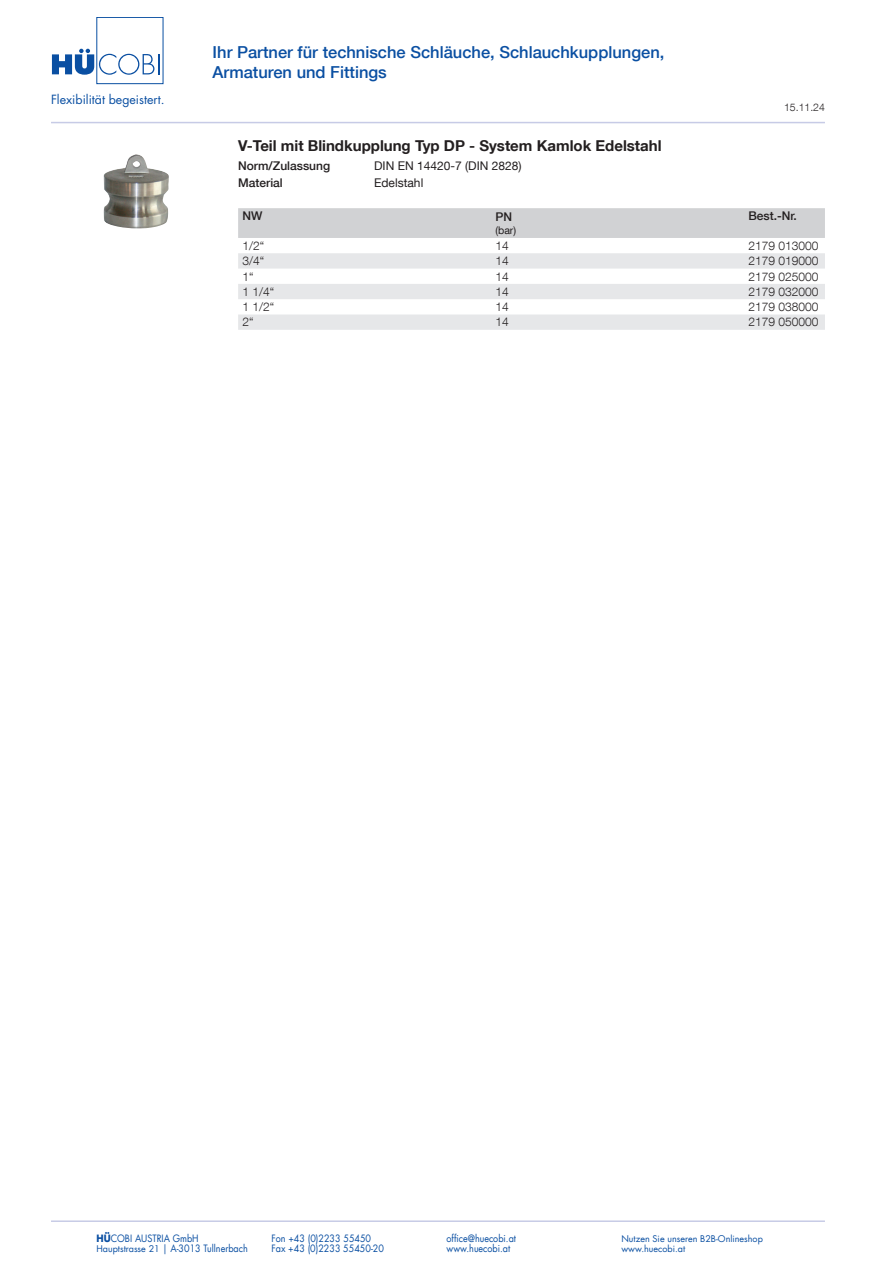
<style>
.page{position:relative;width:893px;height:1263px;background:#fff}
.page>*{position:absolute;margin:0;border:0;box-sizing:border-box;transform-origin:0 0}
.t1{font:500 16.5px/19.8px "Helvetica Neue LT Com";color:#0a4fa2}
.t2{font:700 15px "Helvetica Neue LT Com";color:#231f20}
.t3{font:12.3px "Futura LT";color:#0a4fa2}
.t4{font:300 12px "Helvetica Neue LT Com";color:#231f20}
.t5{font:500 12px "Helvetica Neue LT Com";color:#231f20}
.t6{font:12px "Helvetica Neue LT Com";color:#231f20}
.t7{font:300 10.5px "Helvetica Neue LT Com";color:#231f20}
.t8{font:10.5px "Helvetica Neue LT Com";color:#231f20}
.t9{font:9.9px "Futura LT";color:#0a4fa2;scale:.91 1}
.t10{font:9px "Futura LT";color:#0a4fa2}
.s1{font-weight:700}
.s2{font-size:9px}
</style>
<div class="page">
<hr style="left:51px;top:122px;width:774px;height:1px;background:#c7cbe6">
<hr style="left:51px;top:1220px;width:774px;height:2px;background:#c7cbe6">
<div style="left:96px;top:17px;width:67px;height:67px;border:1px solid #0a4fa2"></div>
<svg style="left:52px;top:49px;width:108px;height:26px"></svg>
<div style="left:238px;top:208px;width:587px;height:30px;background:#d1d2d4"></div>
<svg style="left:238px;top:253px;width:587px;height:77px;fill:#e6e7e9"></svg>
<img style="left:103px;top:154px;width:66px;height:74px">
<p class="t3" style="left:51px;top:91px;width:115px">Flexibilität begeistert.</p>
<h1 class="t1" style="left:213px;top:42px;width:453px">Ihr Partner für technische Schläuche, Schlauchkupplungen,<br>Armaturen und Fittings</h1>
<h2 class="t2" style="left:238px;top:136px;width:425px">V-Teil mit Blindkupplung Typ DP - System Kamlok Edelstahl</h2>
<p class="t5" style="left:238px;top:158px;width:94px">Norm/Zulassung</p>
<p class="t6" style="left:374px;top:158px;width:149px">DIN EN 14420-7 (DIN 2828)</p>
<p class="t5" style="left:238px;top:175px;width:46px">Material</p>
<p class="t6" style="left:374px;top:175px;width:51px">Edelstahl</p>
<p class="t5" style="left:242px;top:209px;width:21px">NW</p>
<p class="t5" style="left:495px;top:210px;width:18px">PN</p>
<p class="t8" style="left:495px;top:223px;width:22px">(bar)</p>
<p class="t7" style="left:784px;top:101px;width:42px">15.11.24</p>
<p class="t5" style="left:748px;top:209px;width:50px">Best.-Nr.</p>
<p class="t4" style="left:242px;top:238px;width:23px">1/2“</p>
<p class="t4" style="left:495px;top:238px;width:15px">14</p>
<p class="t4" style="left:748px;top:238px;width:72px">2179 013000</p>
<p class="t4" style="left:242px;top:254px;width:23px">3/4“</p>
<p class="t4" style="left:495px;top:254px;width:15px">14</p>
<p class="t4" style="left:748px;top:254px;width:72px">2179 019000</p>
<p class="t4" style="left:242px;top:269px;width:13px">1“</p>
<p class="t4" style="left:495px;top:269px;width:15px">14</p>
<p class="t4" style="left:748px;top:269px;width:72px">2179 025000</p>
<p class="t4" style="left:242px;top:284px;width:33px">1 1/4“</p>
<p class="t4" style="left:495px;top:284px;width:15px">14</p>
<p class="t4" style="left:748px;top:284px;width:72px">2179 032000</p>
<p class="t4" style="left:242px;top:300px;width:33px">1 1/2“</p>
<p class="t4" style="left:495px;top:300px;width:15px">14</p>
<p class="t4" style="left:748px;top:300px;width:72px">2179 038000</p>
<p class="t4" style="left:242px;top:315px;width:13px">2“</p>
<p class="t4" style="left:495px;top:315px;width:15px">14</p>
<p class="t4" style="left:748px;top:315px;width:72px">2179 050000</p>
<p class="t9" style="left:97px;top:1232px;width:114px"><span class="s1">HÜ</span>COBI AUSTRIA GmbH</p>
<p class="t9" style="left:271px;top:1232px;width:111px">Fon +43 (0)2233 55450</p>
<p class="t9" style="left:446px;top:1232px;width:78px">office@huecobi.at</p>
<p class="t10" style="left:621px;top:1233px;width:143px">Nutzen Sie unseren B2B-Onlineshop</p>
<p class="t9" style="left:97px;top:1242px;width:168px"><span class="s2">Hauptstrasse 21</span> | A-3013 Tullnerbach</p>
<p class="t9" style="left:271px;top:1242px;width:125px">Fax +43 (0)2233 55450-20</p>
<p class="t9" style="left:446px;top:1242px;width:72px">www.huecobi.at</p>
<p class="t10" style="left:621px;top:1243px;width:65px">www.huecobi.at</p>
</div>
